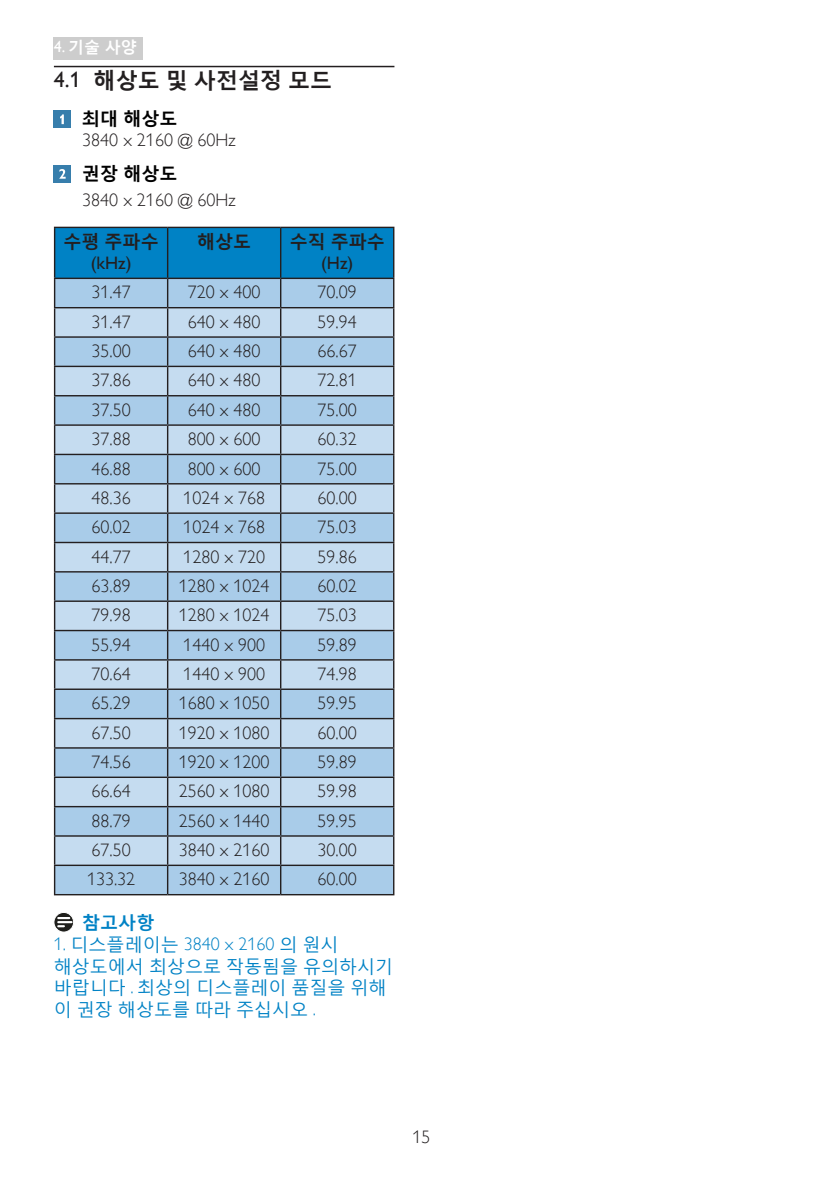
<style>
.page{position:relative;width:840px;height:1191px;background:#fff}
.page>*{position:absolute;margin:0;border:0;box-sizing:border-box;transform-origin:0 0}
.t1{font:700 22px "Malgun Gothic";color:#231f20}
.t2{font:18px "Gill Sans Alt One WGL Light";color:#231f20}
.Note_body{font:18px/21.6px "Malgun Gothic";color:#0082c5}
.t3{font:700 18px/21.6px "Malgun Gothic";color:#231f20;text-align:center}
.Heading_4{font:700 18px "Malgun Gothic";color:#000}
.Heading_4_Blue{font:700 18px "Malgun Gothic";color:#0082c5}
.t4{font:700 16px "Malgun Gothic";color:#fff}
.s1{font-family:"Gill Sans Alt One WGL";font-weight:400}
.s2{font-family:"Gill Sans Alt One WGL Light"}
</style>
<div class="page">
<div style="left:54px;top:37px;width:89px;height:23px;background:#cdcdcd"></div>
<hr style="left:54px;top:66px;width:340px;height:1px;background:#231f20">
<div style="left:54px;top:111px;width:17px;height:17px;background:#377eac"></div>
<svg style="left:60px;top:114px;width:4px;height:10px"></svg>
<div style="left:54px;top:165px;width:17px;height:17px;background:#377eac"></div>
<svg style="left:59px;top:169px;width:7px;height:10px"></svg>
<svg style="left:54px;top:227px;width:340px;height:667px;background:#a0c3dd"></svg>
<hr style="left:54px;top:894px;width:113px;height:1px;background:#231f20">
<hr style="left:167px;top:894px;width:113px;height:1px;background:#231f20">
<hr style="left:280px;top:894px;width:114px;height:1px;background:#231f20">
<svg style="left:54px;top:912px;width:20px;height:20px"></svg>
<div style="left:54px;top:912px;width:20px;height:20px;border:1px solid #fff;border-radius:50%"></div>
<svg style="left:58px;top:917px;width:13px;height:10px"></svg>
<p class="t4" style="left:54px;top:37px;width:84px"><span class="s1">4.</span> 기술 사양</p>
<p class="t1" style="left:54px;top:66px;width:280px"><span class="s1">4.1</span> 해상도 및 사전설정 모드</p>
<p class="Heading_4" style="left:82px;top:107px;width:97px">최대 해상도</p>
<p class="t2" style="left:82px;top:128px;width:155px">3840 x 2160 @ 60Hz</p>
<p class="Heading_4" style="left:82px;top:162px;width:97px">권장 해상도</p>
<p class="t2" style="left:82px;top:188px;width:155px">3840 x 2160 @ 60Hz</p>
<p class="t3" style="left:64px;top:230px;width:97px">수평 주파수 <span class="s1">(kHz)</span></p>
<p class="t3" style="left:197px;top:230px;width:55px">해상도</p>
<p class="t3" style="left:289px;top:230px;width:97px">수직 주파수 <span class="s1">(Hz)</span></p>
<p class="t2" style="left:91px;top:280px;width:41px">31.47</p>
<p class="t2" style="left:188px;top:280px;width:74px">720 x 400</p>
<p class="t2" style="left:317px;top:280px;width:41px">70.09</p>
<p class="t2" style="left:91px;top:310px;width:41px">31.47</p>
<p class="t2" style="left:188px;top:310px;width:74px">640 x 480</p>
<p class="t2" style="left:317px;top:310px;width:41px">59.94</p>
<p class="t2" style="left:91px;top:339px;width:41px">35.00</p>
<p class="t2" style="left:188px;top:339px;width:74px">640 x 480</p>
<p class="t2" style="left:317px;top:339px;width:41px">66.67</p>
<p class="t2" style="left:91px;top:368px;width:41px">37.86</p>
<p class="t2" style="left:188px;top:368px;width:74px">640 x 480</p>
<p class="t2" style="left:317px;top:368px;width:41px">72.81</p>
<p class="t2" style="left:91px;top:398px;width:41px">37.50</p>
<p class="t2" style="left:188px;top:398px;width:74px">640 x 480</p>
<p class="t2" style="left:317px;top:398px;width:41px">75.00</p>
<p class="t2" style="left:91px;top:427px;width:41px">37.88</p>
<p class="t2" style="left:188px;top:427px;width:74px">800 x 600</p>
<p class="t2" style="left:317px;top:427px;width:41px">60.32</p>
<p class="t2" style="left:91px;top:457px;width:41px">46.88</p>
<p class="t2" style="left:188px;top:457px;width:74px">800 x 600</p>
<p class="t2" style="left:317px;top:457px;width:41px">75.00</p>
<p class="t2" style="left:91px;top:486px;width:41px">48.36</p>
<p class="t2" style="left:183px;top:486px;width:83px">1024 x 768</p>
<p class="t2" style="left:317px;top:486px;width:41px">60.00</p>
<p class="t2" style="left:91px;top:515px;width:41px">60.02</p>
<p class="t2" style="left:183px;top:515px;width:83px">1024 x 768</p>
<p class="t2" style="left:317px;top:515px;width:41px">75.03</p>
<p class="t2" style="left:91px;top:545px;width:41px">44.77</p>
<p class="t2" style="left:183px;top:545px;width:83px">1280 x 720</p>
<p class="t2" style="left:317px;top:545px;width:41px">59.86</p>
<p class="t2" style="left:91px;top:574px;width:41px">63.89</p>
<p class="t2" style="left:179px;top:574px;width:92px">1280 x 1024</p>
<p class="t2" style="left:317px;top:574px;width:41px">60.02</p>
<p class="t2" style="left:91px;top:603px;width:41px">79.98</p>
<p class="t2" style="left:179px;top:603px;width:92px">1280 x 1024</p>
<p class="t2" style="left:317px;top:603px;width:41px">75.03</p>
<p class="t2" style="left:91px;top:633px;width:41px">55.94</p>
<p class="t2" style="left:183px;top:633px;width:83px">1440 x 900</p>
<p class="t2" style="left:317px;top:633px;width:41px">59.89</p>
<p class="t2" style="left:91px;top:662px;width:41px">70.64</p>
<p class="t2" style="left:183px;top:662px;width:83px">1440 x 900</p>
<p class="t2" style="left:317px;top:662px;width:41px">74.98</p>
<p class="t2" style="left:91px;top:691px;width:41px">65.29</p>
<p class="t2" style="left:179px;top:691px;width:92px">1680 x 1050</p>
<p class="t2" style="left:317px;top:691px;width:41px">59.95</p>
<p class="t2" style="left:91px;top:721px;width:41px">67.50</p>
<p class="t2" style="left:179px;top:721px;width:92px">1920 x 1080</p>
<p class="t2" style="left:317px;top:721px;width:41px">60.00</p>
<p class="t2" style="left:91px;top:750px;width:41px">74.56</p>
<p class="t2" style="left:179px;top:750px;width:92px">1920 x 1200</p>
<p class="t2" style="left:317px;top:750px;width:41px">59.89</p>
<p class="t2" style="left:91px;top:779px;width:41px">66.64</p>
<p class="t2" style="left:179px;top:779px;width:92px">2560 x 1080</p>
<p class="t2" style="left:317px;top:779px;width:41px">59.98</p>
<p class="t2" style="left:91px;top:809px;width:41px">88.79</p>
<p class="t2" style="left:179px;top:809px;width:92px">2560 x 1440</p>
<p class="t2" style="left:317px;top:809px;width:41px">59.95</p>
<p class="t2" style="left:91px;top:838px;width:41px">67.50</p>
<p class="t2" style="left:179px;top:838px;width:92px">3840 x 2160</p>
<p class="t2" style="left:317px;top:838px;width:41px">30.00</p>
<p class="t2" style="left:87px;top:867px;width:50px">133.32</p>
<p class="t2" style="left:179px;top:867px;width:92px">3840 x 2160</p>
<p class="t2" style="left:317px;top:867px;width:41px">60.00</p>
<p class="Heading_4_Blue" style="left:82px;top:910px;width:73px">참고사항</p>
<p class="Note_body" style="left:54px;top:933px;width:341px"><span class="s2">1.</span> 디스플레이는 <span class="s2">3840 x 2160</span> 의 원시 해상도에서 최상으로 작동됨을 유의하시기 바랍니다 <span class="s2">.</span> 최상의 디스플레이 품질을 위해 이 권장 해상도를 따라 주십시오 <span class="s2">.</span></p>
<p class="t2" style="left:412px;top:1125px;width:19px">15</p>
</div>
